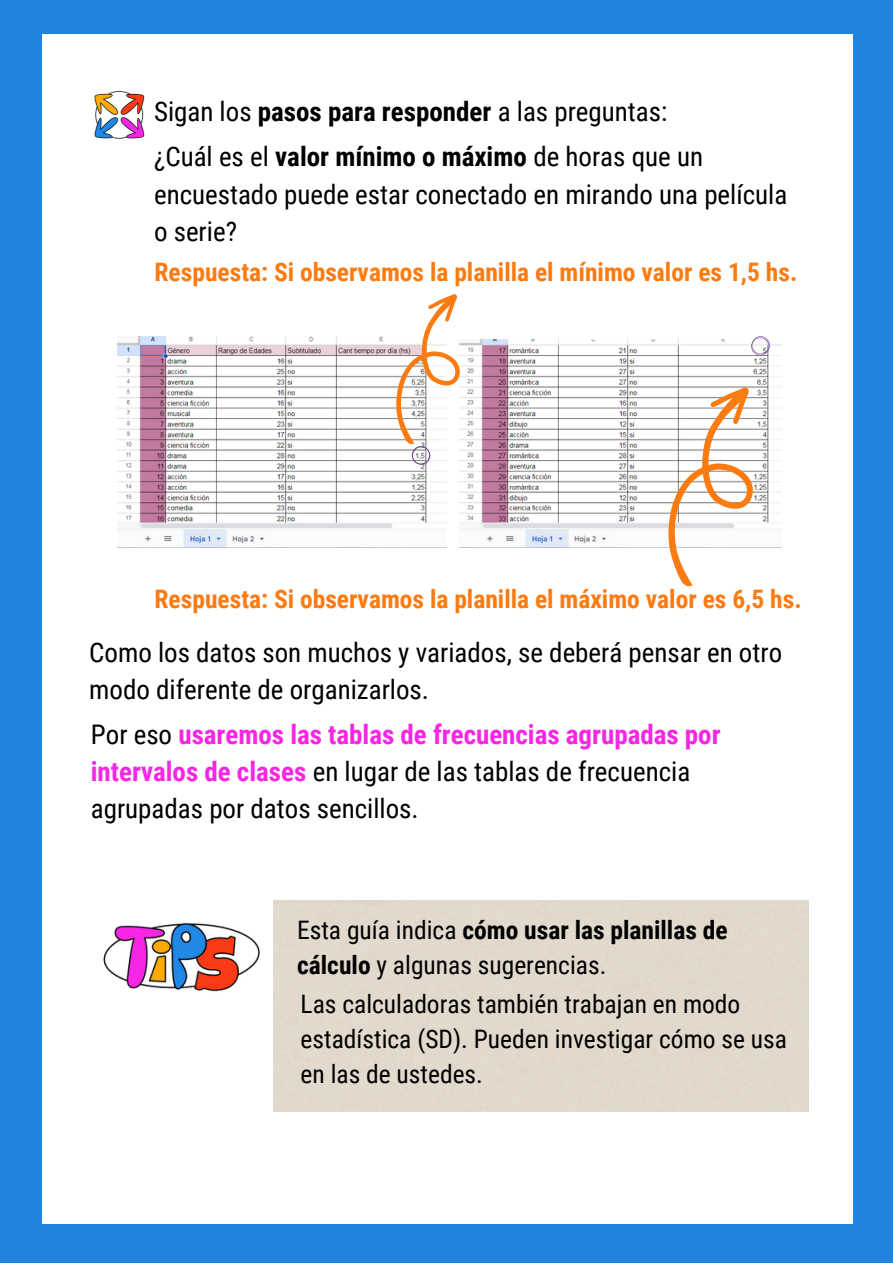
<style>
.page{position:relative;width:893px;height:1264px;background:#fff}
.page>*{position:absolute;margin:0;border:0;box-sizing:border-box;transform-origin:0 0}
.t1{font:27px/37px "Roboto Condensed";color:#000}
.t2{font:25.5px/34.8px "Roboto Condensed";color:#000}
.t3{font:700 25.5px "Roboto Condensed";color:#fb7b11}
.s1{font-weight:700}
.s2{font-weight:700;color:#f626e2}
</style>
<div class="page">
<div style="left:0;top:0;width:892px;height:1262px;background:#1f84de"></div>
<div style="left:42px;top:34px;width:810px;height:1190px;background:#fff"></div>
<img style="left:118px;top:336px;width:328px;height:211px">
<img style="left:459px;top:340px;width:322px;height:208px">
<svg style="left:365px;top:294px;width:132px;height:170px"></svg>
<svg style="left:627px;top:376px;width:155px;height:211px"></svg>
<svg style="left:751px;top:336px;width:18px;height:19px"></svg>
<img style="left:94px;top:90px;width:51px;height:49px">
<img style="left:103px;top:900px;width:171px;height:103px">
<p class="t1" style="left:154px;top:93px;width:515px">Sigan los <span class="s1">pasos para responder</span> a las preguntas:</p>
<p class="t1" style="left:154px;top:139px;width:634px">¿Cuál es el <span class="s1">valor mínimo o máximo</span> de horas que un encuestado puede estar conectado en mirando una película o serie?</p>
<p class="t3" style="left:154px;top:257px;width:644px">Respuesta: Si observamos la planilla el mínimo valor es 1,5 hs.</p>
<p class="t3" style="left:154px;top:584px;width:648px">Respuesta: Si observamos la planilla el máximo valor es 6,5 hs.</p>
<p class="t1" style="left:89px;top:634px;width:694px">Como los datos son muchos y variados, se deberá pensar en otro modo diferente de organizarlos.</p>
<p class="t1" style="left:91px;top:716px;width:631px">Por eso <span class="s2">usaremos las tablas de frecuencias agrupadas por intervalos de clases</span> en lugar de las tablas de frecuencia agrupadas por datos sencillos.</p>
<p class="t2" style="left:297px;top:913px;width:432px">Esta guía indica <span class="s1">cómo usar las planillas de cálculo</span> y algunas sugerencias.</p>
<p class="t2" style="left:300px;top:986px;width:488px">Las calculadoras también trabajan en modo estadística (SD). Pueden investigar cómo se usa en las de ustedes.</p>
</div>
